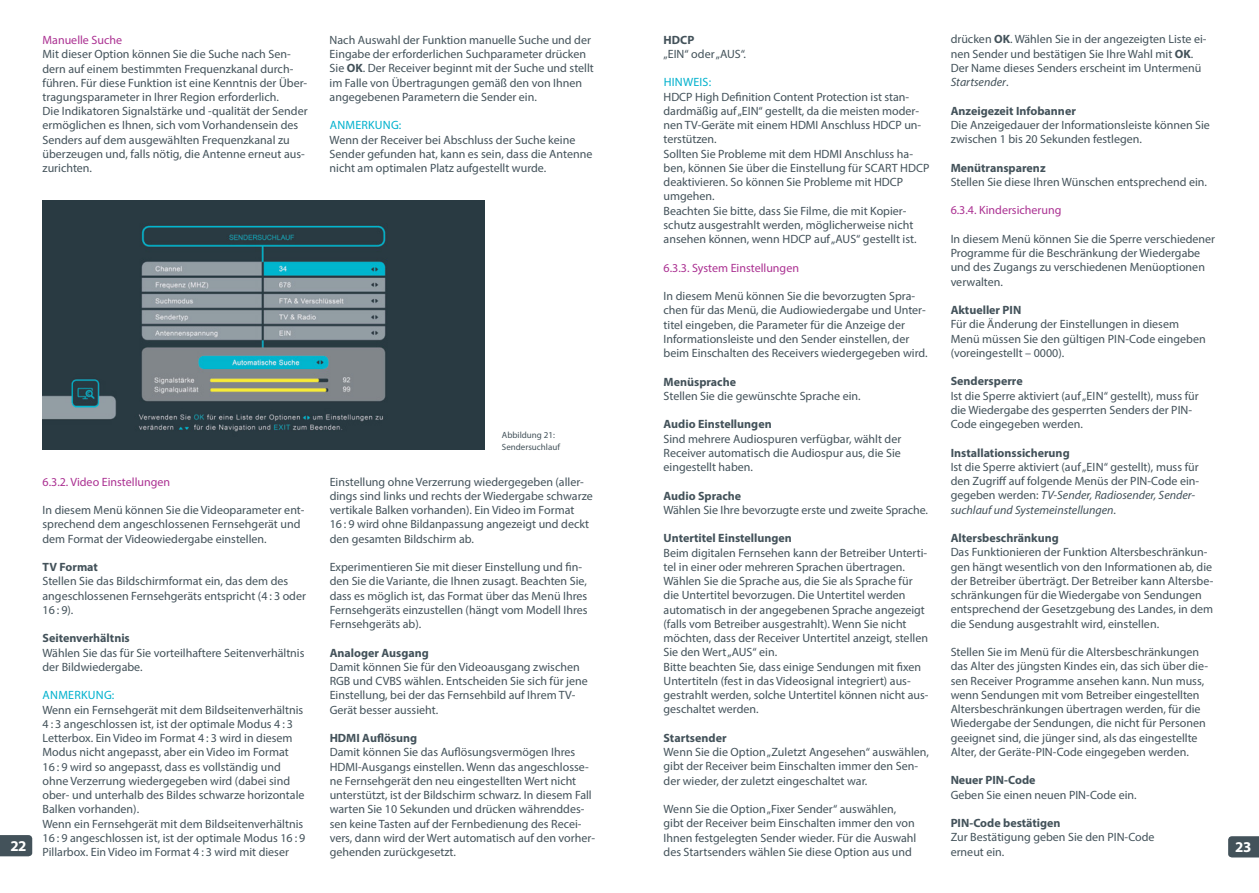
<style>
.page{position:relative;width:1259px;height:893px;background:#fff}
.page>*{position:absolute;margin:0;border:0;box-sizing:border-box;transform-origin:0 0}
.t1{font:700 15px "Myriad Pro";color:#fff}
.t2{font:12px/14.2px "Myriad Pro";color:#43525a}
.t3{font:700 12px "Myriad Pro";color:#43525a}
.t4{font:12px "Myriad Pro";color:#ab3192}
.t5{font:12px "Myriad Pro";color:#00b1cd}
.t6{font:9px/12px "Myriad Pro";color:#43525a}
.s1{font-weight:700}
.s2{font-style:italic}
</style>
<div class="page">
<svg style="left:0;top:835px;width:32px;height:21px"></svg>
<svg style="left:1228px;top:836px;width:31px;height:21px"></svg>
<img style="left:43px;top:201px;width:442px;height:248px">
<p class="t2" style="left:950px;top:32px;width:257px">drücken <span class="s1">OK</span>. Wählen Sie in der angezeigten Liste ei&shy;nen Sender und bestätigen Sie Ihre Wahl mit <span class="s1">OK</span>.<br>Der Name dieses Senders erscheint im Untermenü <span class="s2">Startsender</span>.</p>
<p class="t3" style="left:950px;top:103px;width:127px">Anzeigezeit Infobanner</p>
<p class="t2" style="left:950px;top:118px;width:261px">Die Anzeigedauer der Informationsleiste können Sie zwischen 1 bis 20 Sekunden festlegen.</p>
<p class="t3" style="left:950px;top:160px;width:96px">Menütransparenz</p>
<p class="t2" style="left:950px;top:175px;width:258px">Stellen Sie diese Ihren Wünschen entsprechend ein.</p>
<p class="t4" style="left:950px;top:203px;width:112px">6.3.4. Kindersicherung</p>
<p class="t2" style="left:950px;top:232px;width:266px">In diesem Menü können Sie die Sperre verschiedener Programme für die Beschränkung der Wiedergabe und des Zugangs zu verschiedenen Menüoptionen verwalten.</p>
<p class="t3" style="left:950px;top:302px;width:59px">Aktueller PIN</p>
<p class="t2" style="left:950px;top:317px;width:256px">Für die Änderung der Einstellungen in diesem<br>Menü müssen Sie den gültigen Pin-Code eingeben (voreingestellt – 0000).</p>
<p class="t3" style="left:950px;top:373px;width:74px">Sendersperre</p>
<p class="t2" style="left:950px;top:388px;width:249px">Ist die Sperre aktiviert (auf „EIN“ gestellt), muss für die Wiedergabe des gesperrten Senders der PIN-<br>Code eingegeben werden.</p>
<p class="t3" style="left:950px;top:445px;width:120px">Installationssicherung</p>
<p class="t2" style="left:950px;top:460px;width:250px">Ist die Sperre aktiviert (auf „EIN“ gestellt), muss für den Zugriff auf folgende Menüs der PIN-Code ein&shy;gegeben werden: <span class="s2">TV-Sender, Radiosender, Sender&shy;suchlauf und Systemeinstellungen.</span></p>
<p class="t3" style="left:950px;top:530px;width:110px">Altersbeschränkung</p>
<p class="t2" style="left:950px;top:545px;width:264px">Das Funktionieren der Funktion Altersbeschränkun&shy;gen hängt wesentlich von den Informationen ab, die der Betreiber überträgt. Der Betreiber kann Altersbe&shy;schränkungen für die Wiedergabe von Sendungen entsprechend der Gesetzgebung des Landes, in dem die Sendung ausgestrahlt wird, einstellen.</p>
<p class="t2" style="left:950px;top:645px;width:259px">Stellen Sie im Menü für die Altersbeschränkungen das Alter des jüngsten Kindes ein, das sich über die&shy;sen Receiver Programme ansehen kann. Nun muss, wenn Sendungen mit vom Betreiber eingestellten Altersbeschränkungen übertragen werden, für die Wiedergabe der Sendungen, die nicht für Personen geeignet sind, die jünger sind, als das eingestellte Alter, der Geräte-PIN-Code eingegeben werden.</p>
<p class="t3" style="left:950px;top:772px;width:86px">Neuer PIN-Code</p>
<p class="t2" style="left:950px;top:787px;width:188px">Geben Sie einen neuen PIN-Code ein.</p>
<p class="t3" style="left:950px;top:815px;width:111px">PIN-Code bestätigen</p>
<p class="t2" style="left:950px;top:830px;width:205px">Zur Bestätigung geben Sie den PIN-Code erneut ein.</p>
<p class="t2" style="left:330px;top:33px;width:266px">Nach Auswahl der Funktion manuelle Suche und der Eingabe der erforderlichen Suchparameter drücken Sie <span class="s1">OK</span>. Der Receiver beginnt mit der Suche und stellt im Falle von Übertragungen gemäß den von Ihnen angegebenen Parametern die Sender ein.</p>
<p class="t5" style="left:330px;top:118px;width:17px">Anmerkung</p>
<p class="t5" style="left:399px;top:118px;width:4px">:</p>
<p class="t2" style="left:330px;top:132px;width:264px">Wenn der Receiver bei Abschluss der Suche keine<br>Sender gefunden hat, kann es sein, dass die Antenne nicht am optimalen Platz aufgestellt wurde.</p>
<p class="t3" style="left:663px;top:32px;width:17px">HDCP</p>
<p class="t2" style="left:663px;top:47px;width:84px">„EIN“ oder „AUS“.</p>
<p class="t5" style="left:663px;top:75px;width:15px">Hinweis</p>
<p class="t5" style="left:708px;top:75px;width:4px">:</p>
<p class="t2" style="left:663px;top:89px;width:267px">HDCP High Definition Content Protection ist stan&shy;dardmäßig auf „EIN“ gestellt, da die meisten moder&shy;nen TV-Geräte mit einem HDMI Anschluss HDCP un&shy;terstützen.<br>Sollten Sie Probleme mit dem HDMI Anschluss ha&shy;ben, können Sie über die Einstellung für SCART HDCP deaktivieren. So können Sie Probleme mit HDCP umgehen.<br>Beachten Sie bitte, dass Sie Filme, die mit Kopier&shy;schutz ausgestrahlt werden, möglicherweise nicht ansehen können, wenn HDCP auf „AUS“ gestellt ist.</p>
<p class="t4" style="left:663px;top:260px;width:137px">6.3.3. System Einstellungen</p>
<p class="t2" style="left:663px;top:289px;width:266px">In diesem Menü können Sie die bevorzugten Spra&shy;chen für das Menü, die Audiowiedergabe und Unter&shy;titel eingeben, die Parameter für die Anzeige der Informationsleiste und den Sender einstellen, der beim Einschalten des Receivers wiedergegeben wird.</p>
<p class="t3" style="left:663px;top:374px;width:74px">Menüsprache</p>
<p class="t2" style="left:663px;top:388px;width:199px">Stellen Sie die gewünschte Sprache ein.</p>
<p class="t3" style="left:663px;top:416px;width:110px">Audio Einstellungen</p>
<p class="t2" style="left:663px;top:431px;width:239px;text-align:justify">Sind mehrere Audiospuren verfügbar, wählt der Receiver automatisch die Audiospur aus, die Sie eingestellt haben.</p>
<p class="t3" style="left:663px;top:488px;width:79px">Audio Sprache</p>
<p class="t2" style="left:663px;top:502px;width:266px">Wählen Sie Ihre bevorzugte erste und zweite Sprache.</p>
<p class="t3" style="left:663px;top:530px;width:130px">Untertitel Einstellungen</p>
<p class="t2" style="left:663px;top:545px;width:266px">Beim digitalen Fernsehen kann der Betreiber Unterti&shy;tel in einer oder mehreren Sprachen übertragen.<br>Wählen Sie die Sprache aus, die Sie als Sprache für die Untertitel bevorzugen. Die Untertitel werden automatisch in der angegebenen Sprache angezeigt (falls vom Betreiber ausgestrahlt). Wenn Sie nicht möchten, dass der Receiver Untertitel anzeigt, stellen Sie den Wert „AUS“ ein.<br>Bitte beachten Sie, dass einige Sendungen mit fixen Untertiteln (fest in das Videosignal integriert) aus&shy;gestrahlt werden, solche Untertitel können nicht aus&shy;geschaltet werden.</p>
<p class="t3" style="left:663px;top:730px;width:64px">Startsender</p>
<p class="t2" style="left:663px;top:745px;width:267px">Wenn Sie die Option „Zuletzt Angesehen“ auswählen, gibt der Receiver beim Einschalten immer den Sen&shy;der wieder, der zuletzt eingeschaltet war.</p>
<p class="t2" style="left:663px;top:802px;width:254px">Wenn Sie die Option „Fixer Sender“ auswählen, gibt der Receiver beim Einschalten immer den von Ihnen festgelegten Sender wieder. Für die Auswahl des Startsenders wählen Sie diese Option aus und</p>
<p class="t4" style="left:43px;top:33px;width:81px">Manuelle Suche</p>
<p class="t2" style="left:43px;top:47px;width:267px">Mit dieser Option können Sie die Suche nach Sen&shy;dern auf einem bestimmten Frequenzkanal durch&shy;führen. Für diese Funktion ist eine Kenntnis der Über&shy;tragungsparameter in Ihrer Region erforderlich.<br>Die Indikatoren Signalstärke und -qualität der Sender ermöglichen es Ihnen, sich vom Vorhandensein des Senders auf dem ausgewählten Frequenzkanal zu überzeugen und, falls nötig, die Antenne erneut aus&shy;zurichten.</p>
<p class="t6" style="left:502px;top:428px;width:60px">Abbildung 21:<br>Sendersuchlauf</p>
<p class="t2" style="left:330px;top:474px;width:265px">Einstellung ohne Verzerrung wiedergegeben (aller&shy;dings sind links und rechts der Wiedergabe schwarze vertikale Balken vorhanden). Ein Video im Format<br>16 : 9 wird ohne Bildanpassung angezeigt und deckt den gesamten Bildschirm ab.</p>
<p class="t2" style="left:330px;top:560px;width:259px">Experimentieren Sie mit dieser Einstellung und fin&shy;den Sie die Variante, die Ihnen zusagt. Beachten Sie, dass es möglich ist, das Format über das Menü Ihres Fernsehgeräts einzustellen (hängt vom Modell Ihres Fernsehgeräts ab).</p>
<p class="t3" style="left:330px;top:645px;width:101px">Analoger Ausgang</p>
<p class="t2" style="left:330px;top:659px;width:260px">Damit können Sie für den Videoausgang zwischen RGB und CVBS wählen. Entscheiden Sie sich für jene Einstellung, bei der das Fernsehbild auf Ihrem TV-Gerät besser aussieht.</p>
<p class="t3" style="left:330px;top:730px;width:17px">HDMI</p>
<p class="t3" style="left:362px;top:730px;width:56px">Auflösung</p>
<p class="t2" style="left:330px;top:745px;width:267px">Damit können Sie das Auflösungsvermögen Ihres HDMI-Ausgangs einstellen. Wenn das angeschlosse&shy;ne Fernsehgerät den neu eingestellten Wert nicht unterstützt, ist der Bildschirm schwarz. In diesem Fall warten Sie 10 Sekunden und drücken währenddes&shy;sen keine Tasten auf der Fernbedienung des Recei&shy;vers, dann wird der Wert automatisch auf den vorher&shy;gehenden zurückgesetzt.</p>
<p class="t4" style="left:43px;top:474px;width:129px">6.3.2. Video Einstellungen</p>
<p class="t2" style="left:43px;top:503px;width:263px">In diesem Menü können Sie die Videoparameter ent&shy;sprechend dem angeschlossenen Fernsehgerät und dem Format der Videowiedergabe einstellen.</p>
<p class="t3" style="left:43px;top:559px;width:57px">TV Format</p>
<p class="t2" style="left:43px;top:574px;width:265px">Stellen Sie das Bildschirmformat ein, das dem des angeschlossenen Fernsehgeräts entspricht (4 : 3 oder<br>16 : 9).</p>
<p class="t3" style="left:43px;top:631px;width:89px">Seitenverhältnis</p>
<p class="t2" style="left:43px;top:645px;width:263px">Wählen Sie das für Sie vorteilhaftere Seitenverhältnis der Bildwiedergabe.</p>
<p class="t5" style="left:43px;top:688px;width:17px">Anmerkung</p>
<p class="t5" style="left:112px;top:688px;width:4px">:</p>
<p class="t2" style="left:43px;top:702px;width:264px">Wenn ein Fernsehgerät mit dem Bildseitenverhältnis 4 : 3 angeschlossen ist, ist der optimale Modus 4 : 3<br>Letterbox. Ein Video im Format 4 : 3 wird in diesem Modus nicht angepasst, aber ein Video im Format<br>16 : 9 wird so angepasst, dass es vollständig und ohne Verzerrung wiedergegeben wird (dabei sind ober- und unterhalb des Bildes schwarze horizontale Balken vorhanden).<br>Wenn ein Fernsehgerät mit dem Bildseitenverhältnis 16 : 9 angeschlossen ist, ist der optimale Modus 16 : 9<br>Pillarbox. Ein Video im Format 4 : 3 wird mit dieser</p>
<p class="t1" style="left:10px;top:836px;width:17px">22</p>
<p class="t1" style="left:1235px;top:837px;width:18px">23</p>
</div>
